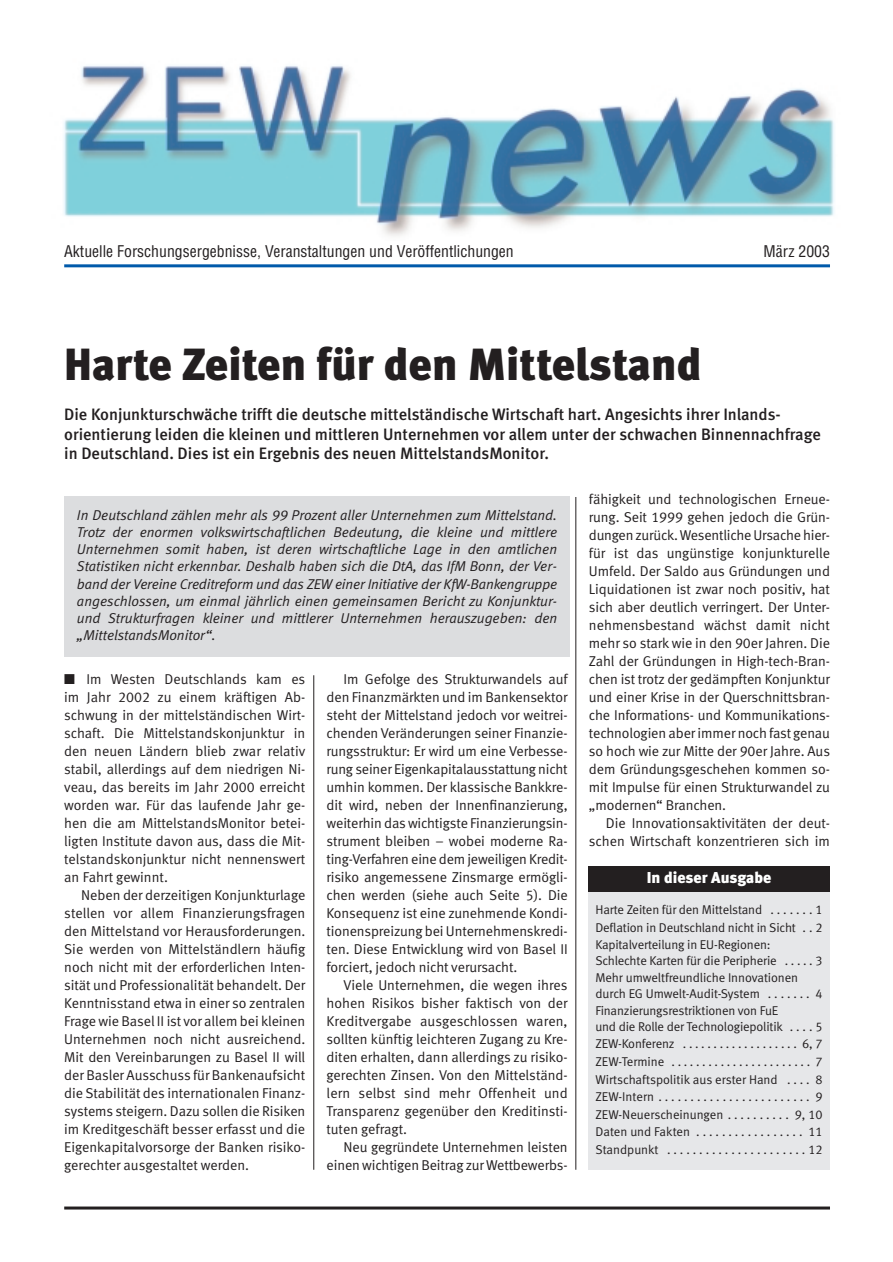
<style>
.page{position:relative;width:893px;height:1262px;background:#fff}
.page>*{position:absolute;margin:0;border:0;box-sizing:border-box;transform-origin:0 0}
.t1{font:45px "Meta Black LF";color:#231f20}
.t2{font:16.5px/19.5px "Meta Medium LF";color:#231f20}
.t3{font:condensed 15.75px "Helvetica";color:#231f20}
.t4{font:15.75px "Meta Black LF";color:#fff}
.t5{font:14.25px/18px "Meta Normal LF";letter-spacing:-.005em;color:#231f20;text-align:justify}
.t6{font:italic 14.25px/17.2px "Meta Normal LF";color:#231f20;text-align:justify}
.t7{font:12.75px/17.5px "Meta Normal LF";letter-spacing:-.01em;color:#231f20;text-align:justify}
</style>
<div class="page">
<hr style="left:64px;top:264px;width:766px;height:3px;background:#015aaa">
<hr style="left:64px;top:1206px;width:766px;height:3px;background:#231f20">
<div style="left:588px;top:888px;width:242px;height:281px;background:#e6e7e9"></div>
<div style="left:588px;top:866px;width:242px;height:26px;background:#231f20"></div>
<img style="left:63px;top:66px;width:772px;height:170px">
<hr style="left:313px;top:675px;width:1px;height:494px;background:#231f20">
<hr style="left:575px;top:497px;width:1px;height:672px;background:#231f20">
<div style="left:64px;top:496px;width:506px;height:161px;background:#dcdddf"></div>
<p class="t3" style="left:64px;top:245px;width:451px">Aktuelle Forschungsergebnisse, Veranstaltungen und Veröffentlichungen</p>
<p class="t3" style="left:763px;top:245px;width:68px">März 2003</p>
<h1 class="t1" style="left:64px;top:347px;width:638px">Harte Zeiten für den Mittelstand</h1>
<p class="t2" style="left:64px;top:406px;width:758px">Die Konjunkturschwäche trifft die deutsche mittelständische Wirtschaft hart. Angesichts ihrer Inlands&shy;orientierung leiden die kleinen und mittleren Unternehmen vor allem unter der schwachen Binnennachfrage in Deutschland. Dies ist ein Ergebnis des neuen MittelstandsMonitor.</p>
<p class="t6" style="left:77px;top:507px;width:481px">In Deutschland zählen mehr als 99 Prozent aller Unternehmen zum Mittelstand.<br>Trotz der enormen volkswirtschaftlichen Bedeutung, die kleine und mittlere Unternehmen somit haben, ist deren wirtschaftliche Lage in den amtlichen Statistiken nicht erkennbar. Deshalb haben sich die DtA, das IfM Bonn, der Ver&shy;band der Vereine Creditreform und das ZEW einer Initiative der KfW-Bankengruppe angeschlossen, um einmal jährlich einen gemeinsamen Bericht zu Konjunktur&shy;und Strukturfragen kleiner und mittlerer Unternehmen herauszugeben: den „MittelstandsMonitor“.</p>
<p class="t5" style="left:64px;top:671px;width:243px">■ Im Westen Deutschlands kam es im Jahr 2002 zu einem kräftigen Ab&shy;schwung in der mittelständischen Wirt&shy;schaft. Die Mittelstandskonjunktur in den neuen Ländern blieb zwar relativ stabil, allerdings auf dem niedrigen Ni&shy;veau, das bereits im Jahr 2000 erreicht worden war. Für das laufende Jahr ge&shy;hen die am MittelstandsMonitor betei&shy;ligten Institute davon aus, dass die Mit&shy;telstandskonjunktur nicht nennenswert an Fahrt gewinnt.</p>
<p class="t5" style="left:64px;top:887px;width:243px;text-indent:17px">Neben der derzeitigen Konjunkturlage stellen vor allem Finanzierungsfragen den Mittelstand vor Herausforderungen.<br>Sie werden von Mittelständlern häufig noch nicht mit der erforderlichen Inten&shy;sität und Professionalität behandelt. Der Kenntnisstand etwa in einer so zentralen Frage wie Basel II ist vor allem bei kleinen Unternehmen noch nicht ausreichend.<br>Mit den Vereinbarungen zu Basel II will der Basler Ausschuss für Bankenaufsicht die Stabilität des internationalen Finanz&shy;systems steigern. Dazu sollen die Risiken im Kreditgeschäft besser erfasst und die Eigenkapitalvorsorge der Banken risiko&shy;gerechter ausgestaltet werden.</p>
<p class="t5" style="left:326px;top:671px;width:243px;text-indent:17px">Im Gefolge des Strukturwandels auf den Finanzmärkten und im Bankensektor steht der Mittelstand jedoch vor weitrei&shy;chenden Veränderungen seiner Finanzie&shy;rungsstruktur: Er wird um eine Verbesse&shy;rung seiner Eigenkapitalausstattung nicht umhin kommen. Der klassische Bankkre&shy;dit wird, neben der Innenfinanzierung, weiterhin das wichtigste Finanzierungsin&shy;strument bleiben – wobei moderne Ra&shy;ting-Verfahren eine dem jeweiligen Kredit&shy;risiko angemessene Zinsmarge ermögli&shy;chen werden (siehe auch Seite 5). Die Konsequenz ist eine zunehmende Kondi&shy;tionenspreizung bei Unternehmenskredi&shy;ten. Diese Entwicklung wird von Basel II forciert, jedoch nicht verursacht.</p>
<p class="t5" style="left:326px;top:977px;width:242px;text-indent:17px">Viele Unternehmen, die wegen ihres hohen Risikos bisher faktisch von der Kreditvergabe ausgeschlossen waren, sollten künftig leichteren Zugang zu Kre&shy;diten erhalten, dann allerdings zu risiko&shy;gerechten Zinsen. Von den Mittelständ&shy;lern selbst sind mehr Offenheit und Transparenz gegenüber den Kreditinsti&shy;tuten gefragt.</p>
<p class="t5" style="left:326px;top:1139px;width:242px;text-align:right">Neu gegründete Unternehmen leisten einen wichtigen Beitrag zur Wettbewerbs-</p>
<p class="t5" style="left:589px;top:491px;width:243px">fähigkeit und technologischen Erneue&shy;rung. Seit 1999 gehen jedoch die Grün&shy;dungen zurück. Wesentliche Ursache hier&shy;für ist das ungünstige konjunkturelle Umfeld. Der Saldo aus Gründungen und Liquidationen ist zwar noch positiv, hat sich aber deutlich verringert. Der Unter&shy;nehmensbestand wächst damit nicht mehr so stark wie in den 90er Jahren. Die Zahl der Gründungen in High-tech-Bran&shy;chen ist trotz der gedämpften Konjunktur und einer Krise in der Querschnittsbran&shy;che Informations- und Kommunikations&shy;technologien aber immer noch fast genau so hoch wie zur Mitte der 90er Jahre. Aus dem Gründungsgeschehen kommen so&shy;mit Impulse für einen Strukturwandel zu „modernen“ Branchen.</p>
<p class="t5" style="left:589px;top:815px;width:242px;text-align:right">Die Innovationsaktivitäten der deut&shy;schen Wirtschaft konzentrieren sich im</p>
<p class="t4" style="left:647px;top:871px;width:126px">In dieser Ausgabe</p>
<p class="t7" style="left:595px;top:901px;width:229px">Harte Zeiten für den Mittelstand . . . . . . . 1<br>Deflation in Deutschland nicht in Sicht . . 2<br>Kapitalverteilung in EU-Regionen:</p>
<p class="t7" style="left:595px;top:952px;width:229px">Schlechte Karten für die Peripherie . . . . . 3<br>Mehr umweltfreundliche Innovationen</p>
<p class="t7" style="left:595px;top:985px;width:229px">durch EG Umwelt-Audit-System . . . . . . . 4<br>Finanzierungsrestriktionen von FuE</p>
<p class="t7" style="left:595px;top:1018px;width:229px">und die Rolle der Technologiepolitik . . . . 5<br>ZEW-Konferenz . . . . . . . . . . . . . . . . . . . 6, 7<br>ZEW-Termine . . . . . . . . . . . . . . . . . . . . . . . 7<br>Wirtschaftspolitik aus erster Hand . . . . 8<br>ZEW-Intern . . . . . . . . . . . . . . . . . . . . . . . . 9<br>ZEW-Neuerscheinungen . . . . . . . . . . 9, 10<br>Daten und Fakten . . . . . . . . . . . . . . . . . 11<br>Standpunkt . . . . . . . . . . . . . . . . . . . . . . 12</p>
</div>
